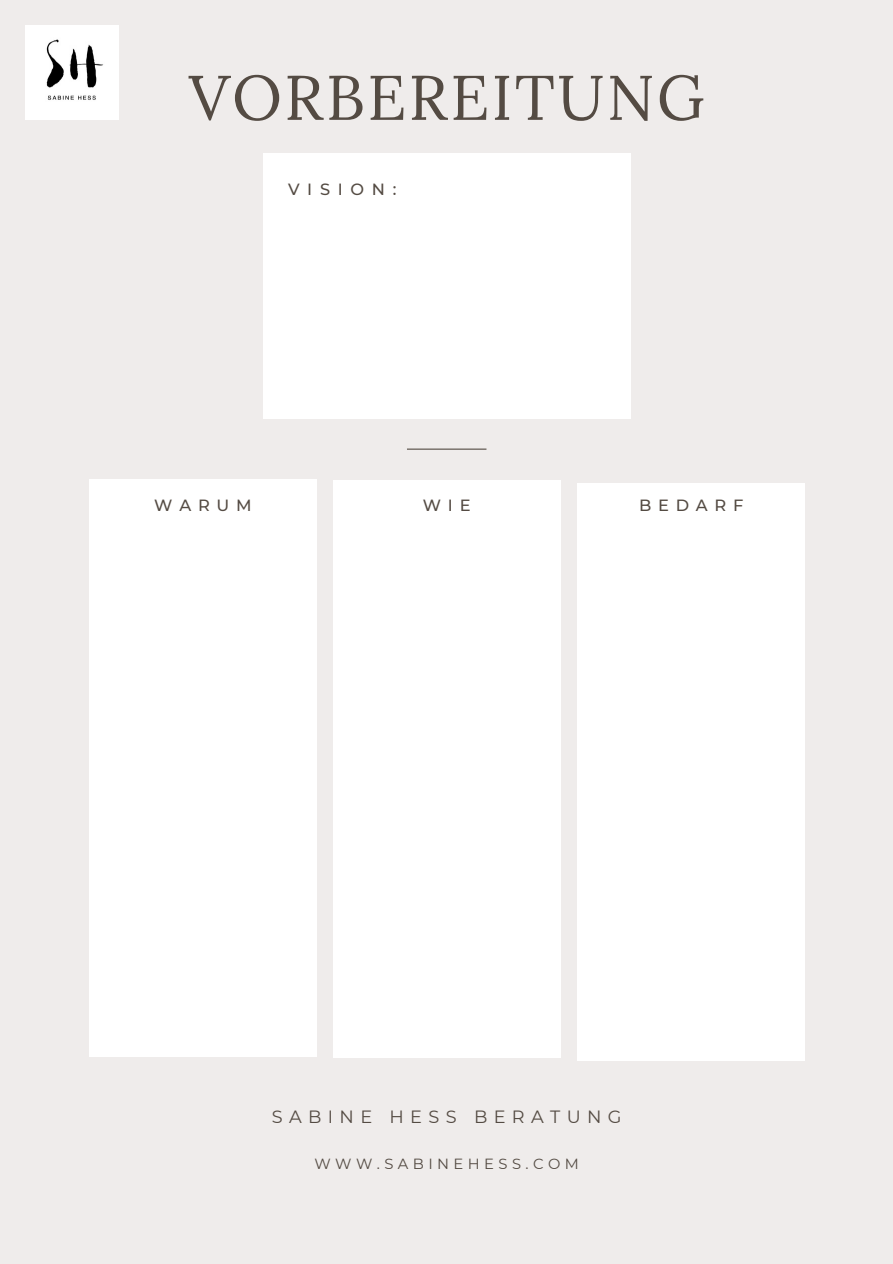
<style>
.page{position:relative;width:893px;height:1264px;background:#fff}
.page>*{position:absolute;margin:0;border:0;box-sizing:border-box;transform-origin:0 0}
.t1{font:62.85px "Lora";letter-spacing:.035em;color:#544b43}
.t2{font:17.7px "Montserrat";letter-spacing:.36em;color:#544b43}
.t3{font:500 16.2px "Montserrat";letter-spacing:.415em;color:#544b43}
.t4{font:14.7px "Montserrat";letter-spacing:.3em;color:#544b43}
</style>
<div class="page">
<div style="left:0;top:0;width:892px;height:1263px;background:#efeceb"></div>
<hr style="left:407px;top:448px;width:79px;height:1px;background:#544b43">
<div style="left:89px;top:479px;width:228px;height:577px;background:#fff"></div>
<div style="left:262px;top:153px;width:368px;height:266px;background:#fff"></div>
<div style="left:333px;top:480px;width:227px;height:577px;background:#fff"></div>
<div style="left:577px;top:483px;width:227px;height:577px;background:#fff"></div>
<img style="left:25px;top:26px;width:94px;height:93px">
<h1 class="t1" style="left:189px;top:57px;width:517px">VORBEREITUNG</h1>
<p class="t3" style="left:288px;top:180px;width:110px">VISION:</p>
<p class="t3" style="left:154px;top:495px;width:99px">WARUM</p>
<p class="t3" style="left:423px;top:495px;width:49px">WIE</p>
<p class="t3" style="left:639px;top:495px;width:106px">BEDARF</p>
<p class="t3" style="left:642px;top:495px;width:99px">WARUM</p>
<p class="t2" style="left:272px;top:1105px;width:351px">SABINE HESS BERATUNG</p>
<p class="t4" style="left:314px;top:1155px;width:266px">WWW.SABINEHESS.COM</p>
</div>
